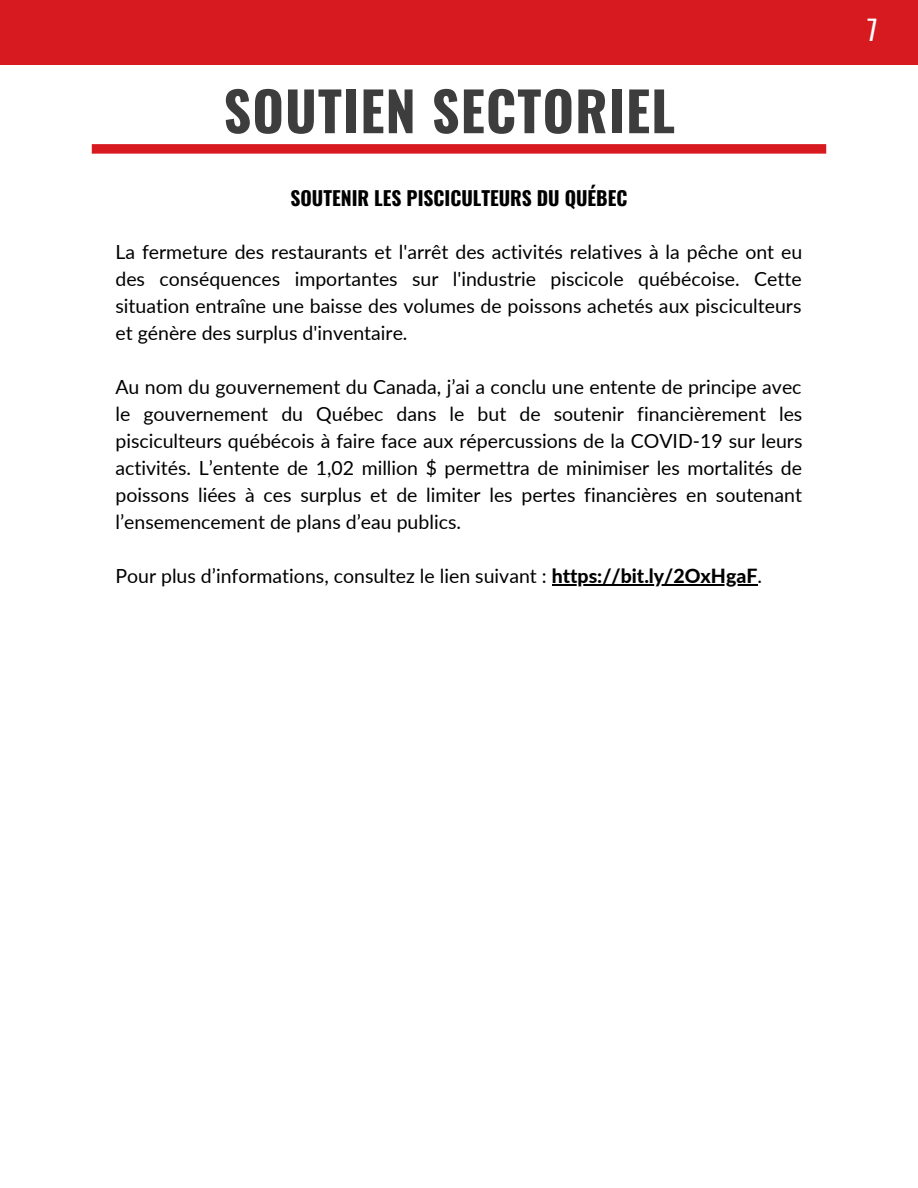
<style>
.page{position:relative;width:918px;height:1188px;background:#fff}
.page>*{position:absolute;margin:0;border:0;box-sizing:border-box;transform-origin:0 0}
.t1{font:700 54px "Oswald";letter-spacing:.02em;color:#3d3d3d}
.t2{font:27px "Oswald";color:#fff}
.t3{font:19.5px/27px "Lato";color:#000;text-align:justify}
.t4{font:700 19.5px "Oswald";color:#000}
.s1{font-weight:800}
</style>
<div class="page">
<div style="left:0;top:0;width:918px;height:64px;background:#d71920"></div>
<svg style="left:92px;top:144px;width:734px;height:10px;background:#d8242a"></svg>
<hr style="left:552px;top:584px;width:205px;height:1px;background:#000">
<h1 class="t1" style="left:224px;top:69px;width:453px">SOUTIEN SECTORIEL</h1>
<p class="t4" style="left:291px;top:183px;width:338px">SOUTENIR LES PISCICULTEURS DU QUÉBEC</p>
<p class="t3" style="left:115px;top:238px;width:688px">La fermeture des restaurants et l'arrêt des activités relatives à la pêche ont eu des conséquences importantes sur l'industrie piscicole québécoise. Cette situation entraîne une baisse des volumes de poissons achetés aux pisciculteurs et génère des surplus d'inventaire.</p>
<p class="t3" style="left:115px;top:373px;width:689px">Au nom du gouvernement du Canada, j’ai a conclu une entente de principe avec le gouvernement du Québec dans le but de soutenir financièrement les pisciculteurs québécois à faire face aux répercussions de la COVID-19 sur leurs activités. L’entente de 1,02 million $ permettra de minimiser les mortalités de poissons liées à ces surplus et de limiter les pertes financières en soutenant l’ensemencement de plans d’eau publics.</p>
<p class="t3" style="left:115px;top:562px;width:648px">Pour plus d’informations, consultez le lien suivant : <span class="s1">https://bit.ly/2OxHgaF</span>.</p>
<h2 class="t2" style="left:867px;top:9px;width:12px">7</h2>
</div>
